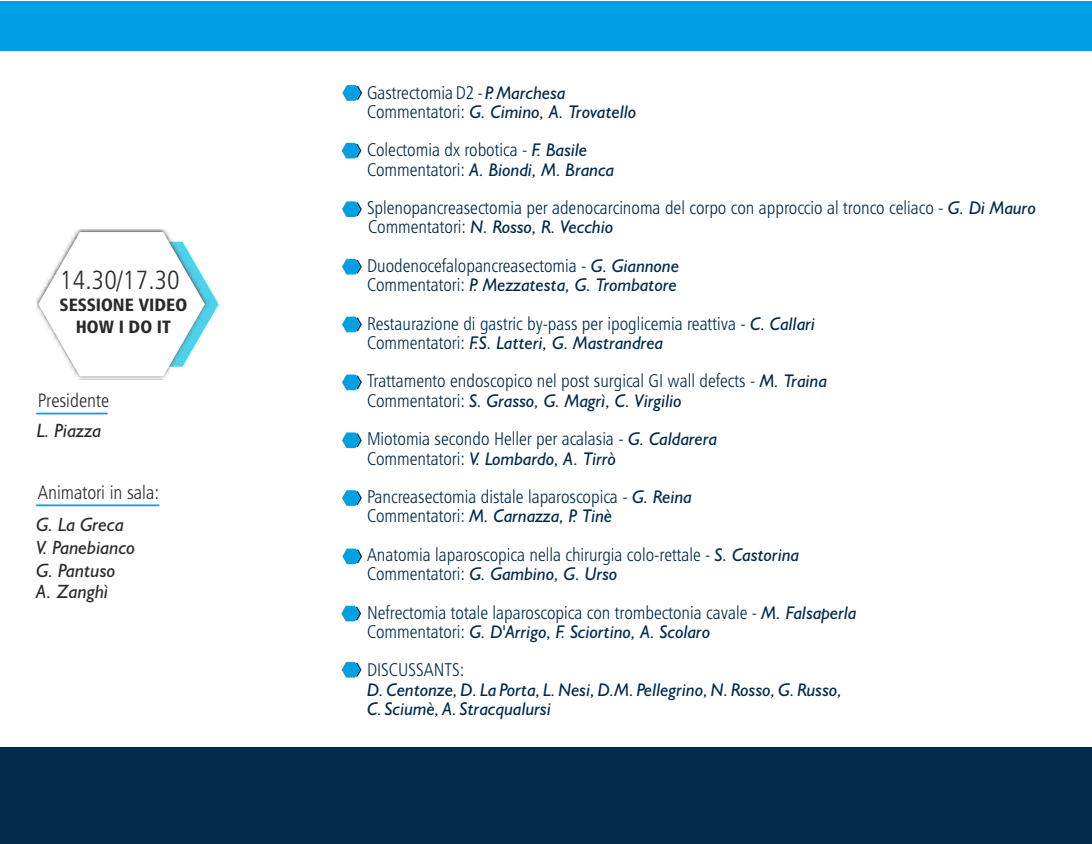
<style>
.page{position:relative;width:1092px;height:844px;background:#fff}
.page>*{position:absolute;margin:0;border:0;box-sizing:border-box;transform-origin:0 0}
.t1{font:26.25px "Humanist 777 BT Light Condensed B";color:#2b2a29}
.t2{font:italic 19.25px/22.9px "Humanist 521 BT";color:#2b2a29}
.t3{font:19.25px "Humanist 777 BT Light Condensed B";color:#2b2a29}
.t4{font:18.38px "Humanist 777 BT Light Condensed B";color:#012a4c}
.t5{font:italic 18.38px/19.2px "Humanist 521 BT";color:#012a4c}
.t6{font:17.85px/21.7px "Humanist 777 BT Black Condensed B";color:#2b2a29;text-align:center}
.s1{font-family:"Humanist 521 BT";font-style:italic}
.s2{font-family:"Humanist 777 BT Light Condensed B";font-style:normal}
</style>
<div class="page">
<svg style="left:342px;top:85px;width:20px;height:16px"></svg>
<svg style="left:341px;top:143px;width:20px;height:15px"></svg>
<svg style="left:342px;top:201px;width:20px;height:16px"></svg>
<svg style="left:342px;top:259px;width:20px;height:15px"></svg>
<svg style="left:342px;top:316px;width:20px;height:16px"></svg>
<svg style="left:342px;top:374px;width:20px;height:16px"></svg>
<svg style="left:342px;top:432px;width:20px;height:16px"></svg>
<svg style="left:342px;top:490px;width:20px;height:15px"></svg>
<svg style="left:342px;top:548px;width:20px;height:16px"></svg>
<svg style="left:341px;top:605px;width:20px;height:16px"></svg>
<svg style="left:341px;top:661px;width:20px;height:16px"></svg>
<div style="left:0;top:747px;width:1091px;height:96px;background:#012a4c"></div>
<div style="left:0;top:1px;width:1091px;height:49px;background:#00a0e3"></div>
<img style="left:36px;top:229px;width:131px;height:150px">
<svg style="left:38px;top:232px;width:181px;height:144px"></svg>
<hr style="left:36px;top:412px;width:72px;height:2px;background:#00a0e3">
<hr style="left:36px;top:504px;width:123px;height:2px;background:#00a0e3">
<h1 class="t1" style="left:60px;top:269px;width:121px">14.30/17.30</h1>
<p class="t6" style="left:60px;top:295px;width:129px">SESSIONE VIDEO<br>HOW I DO IT</p>
<p class="t3" style="left:38px;top:392px;width:73px">Presidente</p>
<p class="t2" style="left:37px;top:420px;width:66px">L. Piazza</p>
<p class="t3" style="left:38px;top:484px;width:123px">Animatori in sala:</p>
<p class="t2" style="left:36px;top:514px;width:101px">G. La Greca<br>V. Panebianco<br>G. Pantuso</p>
<p class="t2" style="left:36px;top:581px;width:74px">A. Zanghì</p>
<p class="t4" style="left:367px;top:84px;width:200px">Gastrectomia D2 - <span class="s1">P. Marchesa</span></p>
<p class="t5" style="left:367px;top:103px;width:271px"><span class="s2">Commentatori:</span> G. Cimino, A. Trovatello</p>
<p class="t4" style="left:367px;top:142px;width:222px">Colectomia dx robotica - <span class="s1">F. Basile</span></p>
<p class="t5" style="left:367px;top:161px;width:249px"><span class="s2">Commentatori:</span> A. Biondi, M. Branca</p>
<p class="t4" style="left:367px;top:200px;width:670px">Splenopancreasectomia per adenocarcinoma del corpo con approccio al tronco celiaco - <span class="s1">G. Di Mauro</span></p>
<p class="t4" style="left:367px;top:258px;width:314px">Duodenocefalopancreasectomia - <span class="s1">G. Giannone</span></p>
<p class="t5" style="left:367px;top:277px;width:311px"><span class="s2">Commentatori:</span> P. Mezzatesta, G. Trombatore</p>
<p class="t4" style="left:367px;top:315px;width:450px">Restaurazione di gastric by-pass per ipoglicemia reattiva - <span class="s1">C. Callari</span></p>
<p class="t5" style="left:367px;top:334px;width:298px"><span class="s2">Commentatori:</span> F.S. Latteri, G. Mastrandrea</p>
<p class="t4" style="left:367px;top:373px;width:461px">Trattamento endoscopico nel post surgical GI wall defects - <span class="s1">M. Traina</span></p>
<p class="t5" style="left:367px;top:392px;width:316px"><span class="s2">Commentatori:</span> S. Grasso, G. Magrì, C. Virgilio</p>
<p class="t5" style="left:368px;top:219px;width:247px"><span class="s2">Commentatori:</span> N. Rosso, R. Vecchio</p>
<p class="t4" style="left:367px;top:431px;width:352px">Miotomia secondo Heller per acalasia - <span class="s1">G. Caldarera</span></p>
<p class="t5" style="left:367px;top:450px;width:251px"><span class="s2">Commentatori:</span> V. Lombardo, A. Tirrò</p>
<p class="t4" style="left:367px;top:489px;width:326px">Pancreasectomia distale laparoscopica - <span class="s1">G. Reina</span></p>
<p class="t5" style="left:367px;top:508px;width:247px"><span class="s2">Commentatori:</span> M. Carnazza, P. Tinè</p>
<p class="t4" style="left:367px;top:546px;width:434px">Anatomia laparoscopica nella chirurgia colo-rettale - <span class="s1">S. Castorina</span></p>
<p class="t5" style="left:367px;top:565px;width:252px"><span class="s2">Commentatori:</span> G. Gambino, G. Urso</p>
<p class="t4" style="left:367px;top:604px;width:491px">Nefrectomia totale laparoscopica con trombectonia cavale - <span class="s1">M. Falsaperla</span></p>
<p class="t5" style="left:367px;top:623px;width:345px"><span class="s2">Commentatori:</span> G. D'Arrigo, F. Sciortino, A. Scolaro</p>
<p class="t4" style="left:367px;top:662px;width:99px">DISCUSSANTS:</p>
<p class="t5" style="left:367px;top:681px;width:476px">D. Centonze, D. La Porta, L. Nesi, D.M. Pellegrino, N. Rosso, G. Russo,<br>C. Sciumè, A. Stracqualursi</p>
</div>
